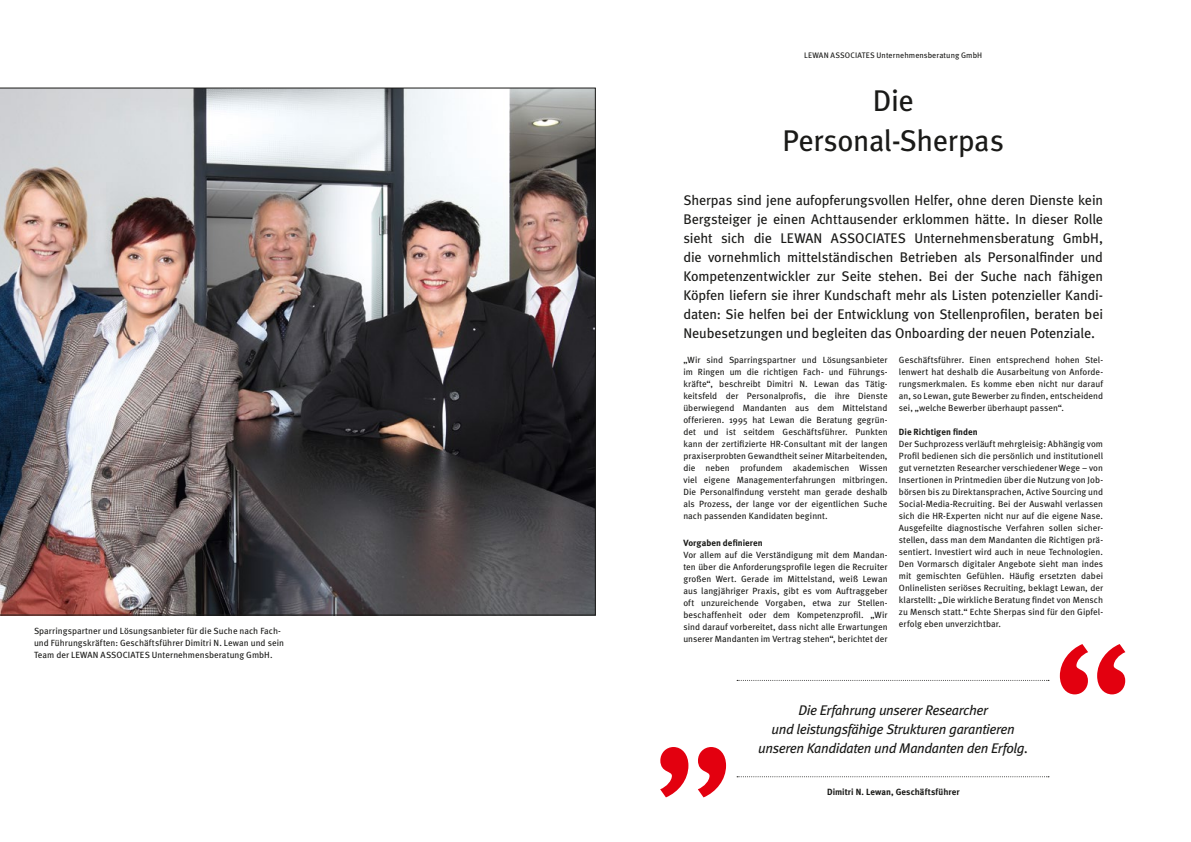
<style>
.page{position:relative;width:1191px;height:842px;background:#fff}
.page>*{position:absolute;margin:0;border:0;box-sizing:border-box;transform-origin:0 0}
.t1{font:180px "Meta";color:#e3000f}
.t2{font:30px/40px "Meta";letter-spacing:-.01em;color:#1a1a18;text-align:center}
.t3{font:14px/19px "Meta";letter-spacing:-.01em;color:#1a1a18;text-align:justify}
.t4{font:italic 14px/19px "Meta";letter-spacing:-.025em;color:#1a1a18;text-align:center}
.t5{font:9px/12px "Meta";letter-spacing:.005em;color:#1a1a18;text-align:justify}
.t6{font:700 9px "Meta";letter-spacing:.01em;color:#1a1a18}
.t7{font:8px "Meta";letter-spacing:.015em;color:#1a1a18}
</style>
<div class="page">
<img style="left:0;top:88px;width:595px;height:527px">
<svg style="left:737px;top:680px;width:312px;height:1px"></svg>
<svg style="left:737px;top:776px;width:312px;height:1px"></svg>
<p class="t5" style="left:34px;top:624px;width:251px;text-align:left">Sparringspartner und Lösungsanbieter für die Suche nach Fach&shy;und Führungskräften: Geschäftsführer Dimitri N. Lewan und sein<br>Team der LEWAN ASSOCIATES Unternehmensberatung GmbH.</p>
<p class="t7" style="left:804px;top:51px;width:180px">LEWAN ASSOCIATES Unternehmensberatung GmbH</p>
<h2 class="t2" style="left:782px;top:81px;width:223px">Die<br>Personal-Sherpas</h2>
<p class="t3" style="left:683px;top:191px;width:421px">Sherpas sind jene aufopferungsvollen Helfer, ohne deren Dienste kein Bergsteiger je einen Achttausender erklommen hätte. In dieser Rolle sieht sich die LEWAN ASSOCIATES Unternehmensberatung GmbH, die vornehmlich mittelständischen Betrieben als Personalfinder und Kompetenzentwickler zur Seite stehen. Bei der Suche nach fähigen Köpfen liefern sie ihrer Kundschaft mehr als Listen potenzieller Kandi&shy;daten: Sie helfen bei der Entwicklung von Stellenprofilen, beraten bei Neubesetzungen und begleiten das Onboarding der neuen Potenziale.</p>
<p class="t5" style="left:683px;top:354px;width:206px">„Wir sind Sparringspartner und Lösungsanbieter im Ringen um die richtigen Fach- und Führungs&shy;kräfte“, beschreibt Dimitri N. Lewan das Tätig&shy;keitsfeld der Personalprofis, die ihre Dienste überwiegend Mandanten aus dem Mittelstand offerieren. 1995 hat Lewan die Beratung gegrün&shy;det und ist seitdem Geschäftsführer. Punkten kann der zertifizierte HR-Consultant mit der langen praxiserprobten Gewandtheit seiner Mitarbeitenden, die neben profundem akademischen Wissen viel eigene Managementerfahrungen mitbringen.<br>Die Personalfindung versteht man gerade deshalb als Prozess, der lange vor der eigentlichen Suche nach passenden Kandidaten beginnt.</p>
<p class="t6" style="left:683px;top:537px;width:81px">Vorgaben definieren</p>
<p class="t5" style="left:683px;top:548px;width:206px">Vor allem auf die Verständigung mit dem Mandan&shy;ten über die Anforderungsprofile legen die Recruiter großen Wert. Gerade im Mittelstand, weiß Lewan aus langjähriger Praxis, gibt es vom Auftraggeber oft unzureichende Vorgaben, etwa zur Stellen&shy;beschaffenheit oder dem Kompetenzprofil. „Wir sind darauf vorbereitet, dass nicht alle Erwartungen unserer Mandanten im Vertrag stehen“, berichtet der</p>
<p class="t5" style="left:899px;top:354px;width:206px">Geschäftsführer. Einen entsprechend hohen Stel&shy;lenwert hat deshalb die Ausarbeitung von Anforde&shy;rungsmerkmalen. Es komme eben nicht nur darauf an, so Lewan, gute Bewerber zu finden, entscheidend sei, „welche Bewerber überhaupt passen“.</p>
<p class="t6" style="left:899px;top:427px;width:80px">Die Richtigen finden</p>
<p class="t5" style="left:899px;top:438px;width:206px">Der Suchprozess verläuft mehrgleisig: Abhängig vom Profil bedienen sich die persönlich und institutionell gut vernetzten Researcher verschiedener Wege – von Insertionen in Printmedien über die Nutzung von Job&shy;börsen bis zu Direktansprachen, Active Sourcing und Social-Media-Recruiting. Bei der Auswahl verlassen sich die HR-Experten nicht nur auf die eigene Nase.<br>Ausgefeilte diagnostische Verfahren sollen sicher&shy;stellen, dass man dem Mandanten die Richtigen prä&shy;sentiert. Investiert wird auch in neue Technologien.<br>Den Vormarsch digitaler Angebote sieht man indes mit gemischten Gefühlen. Häufig ersetzten dabei Onlinelisten seriöses Recruiting, beklagt Lewan, der klarstellt: „Die wirkliche Beratung findet von Mensch zu Mensch statt.“ Echte Sherpas sind für den Gipfel&shy;erfolg eben unverzichtbar.</p>
<h1 class="t1" style="left:1050px;top:604px;width:85px">“</h1>
<h1 class="t1" style="left:652px;top:603px;width:85px">„</h1>
<h3 class="t4" style="left:758px;top:701px;width:272px">Die Erfahrung unserer Researcher<br>und leistungsfähige Strukturen garantieren unseren Kandidaten und Mandanten den Erfolg.</h3>
<p class="t6" style="left:827px;top:787px;width:134px">Dimitri N. Lewan, Geschäftsführer</p>
</div>
